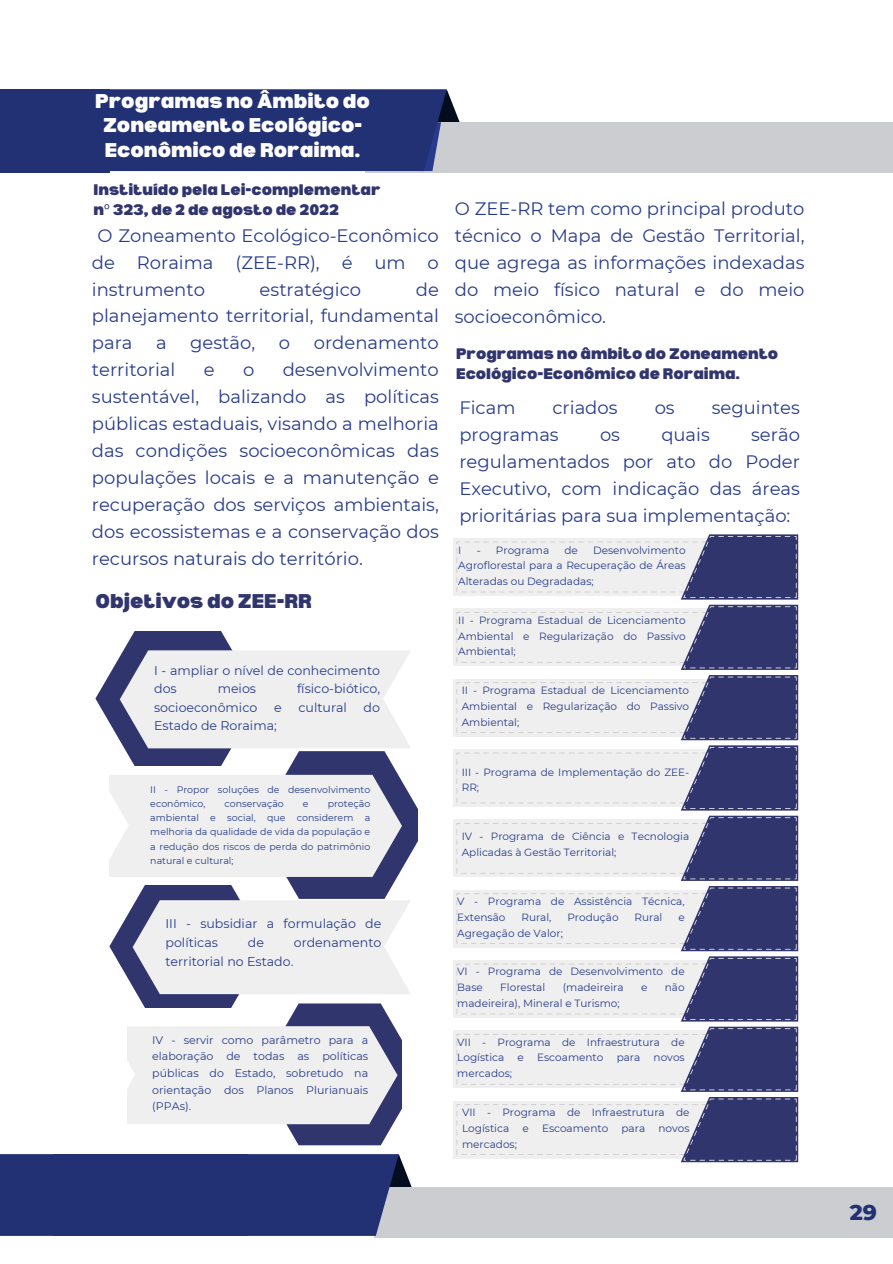
<style>
.page{position:relative;width:893px;height:1264px;background:#fff}
.page>*{position:absolute;margin:0;border:0;box-sizing:border-box;transform-origin:0 0}
.t1{font:800 21.75px "Montserrat";color:#223174}
.t2{font:900 19.5px/24.8px "Bernoru";color:#fff;text-align:center}
.t3{font:900 19.5px "Bernoru";color:#31356e}
.t4{font:18px/27px "Montserrat";color:#273b8a;text-align:justify}
.t5{font:900 15px/20.2px "Bernoru";color:#31356e}
.t6{font:12.6px/18.5px "Montserrat";color:#273b8a}
.t7{font:11.1px/16.5px "Montserrat";color:#273b8a;text-align:justify}
.t8{font:10.5px/15.8px "Montserrat";color:#273b8a}
.t9{font:9.45px/14.2px "Montserrat";color:#273b8a}
.s1{font-family:"Noto Sans";font-weight:400}
</style>
<div class="page">
<div style="left:374px;top:1187px;width:518px;height:50px;background:#cbcdd1"></div>
<div style="left:0;top:1154px;width:411px;height:81px;background:#223174"></div>
<div style="left:365px;top:122px;width:527px;height:50px;background:#cbcdd1"></div>
<svg style="left:109px;top:89px;width:350px;height:82px;background:#283777"></svg>
<div style="left:0;top:89px;width:109px;height:83px;background:#223174"></div>
<svg style="left:95px;top:631px;width:322px;height:514px"></svg>
<svg style="left:456px;top:534px;width:342px;height:346px"></svg>
<svg style="left:456px;top:886px;width:342px;height:276px"></svg>
<p class="t2" style="left:95px;top:88px;width:276px">Programas no Âmbito do<br>Zoneamento Ecológico-<br>Econômico de Roraima.</p>
<p class="t5" style="left:94px;top:179px;width:288px">Instituído pela Lei-complementar n<span class="s1">º</span> 323, de 2 de agosto de 2022</p>
<p class="t4" style="left:92px;top:221px;width:348px;text-indent:6px">O Zoneamento Ecológico-Econômico de Roraima (ZEE-RR), é um o instrumento</p>
<p class="t4" style="left:92px;top:275px;width:348px;text-indent:324px">de planejamento territorial, fundamental para</p>
<p class="t4" style="left:260px;top:275px;width:103px">estratégico</p>
<p class="t4" style="left:156px;top:329px;width:12px">a</p>
<p class="t4" style="left:190px;top:329px;width:66px">gestão,</p>
<p class="t4" style="left:279px;top:329px;width:13px">o</p>
<p class="t4" style="left:314px;top:329px;width:127px">ordenamento</p>
<p class="t4" style="left:92px;top:356px;width:85px">territorial</p>
<p class="t4" style="left:204px;top:356px;width:12px">e</p>
<p class="t4" style="left:243px;top:356px;width:13px">o</p>
<p class="t4" style="left:92px;top:356px;width:348px;text-indent:191px">desenvolvimento sustentável, balizando as políticas públicas estaduais, visando a melhoria das condições socioeconômicas das populações locais e a manutenção e recuperação dos serviços ambientais, dos ecossistemas e a conservação dos recursos naturais do território.</p>
<p class="t3" style="left:95px;top:590px;width:218px">Objetivos do ZEE-RR</p>
<p class="t6" style="left:154px;top:661px;width:227px">I - ampliar o nível de conhecimento dos</p>
<p class="t6" style="left:218px;top:679px;width:40px">meios</p>
<p class="t6" style="left:297px;top:679px;width:84px">físico-biótico,</p>
<p class="t6" style="left:154px;top:697px;width:105px">socioeconômico</p>
<p class="t6" style="left:274px;top:697px;width:9px">e</p>
<p class="t6" style="left:298px;top:697px;width:50px">cultural</p>
<p class="t6" style="left:363px;top:697px;width:18px">do</p>
<p class="t6" style="left:154px;top:716px;width:124px">Estado de Roraima;</p>
<p class="t9" style="left:150px;top:782px;width:221px">II - Propor soluções de desenvolvimento econômico,</p>
<p class="t9" style="left:150px;top:796px;width:221px;text-align:justify;text-indent:177px">proteção ambiental e social, que considerem a melhoria da qualidade de vida da população e a redução dos riscos de perda do patrimônio natural e cultural;</p>
<p class="t9" style="left:224px;top:796px;width:61px">conservação</p>
<p class="t9" style="left:303px;top:796px;width:7px">e</p>
<p class="t6" style="left:165px;top:914px;width:217px;line-height:18.9px">III - subsidiar a formulação de políticas</p>
<p class="t6" style="left:248px;top:933px;width:18px">de</p>
<p class="t6" style="left:294px;top:933px;width:89px">ordenamento</p>
<p class="t6" style="left:165px;top:952px;width:129px">territorial no Estado.</p>
<p class="t7" style="left:152px;top:1031px;width:217px">IV - servir como parâmetro para a elaboração de todas as políticas públicas do Estado, sobretudo na orientação dos Planos Plurianuais (PPAs).</p>
<p class="t4" style="left:455px;top:195px;width:351px">O ZEE-RR tem como principal produto técnico o Mapa de Gestão Territorial, que agrega as informações indexadas do meio físico natural e do meio socioeconômico.</p>
<p class="t5" style="left:456px;top:343px;width:324px">Programas no âmbito do Zoneamento<br>Ecológico-Econômico de Roraima.</p>
<p class="t4" style="left:459px;top:394px;width:58px">Ficam</p>
<p class="t4" style="left:552px;top:394px;width:67px">criados</p>
<p class="t4" style="left:654px;top:394px;width:22px">os</p>
<p class="t4" style="left:711px;top:394px;width:90px">seguintes</p>
<p class="t4" style="left:459px;top:421px;width:101px">programas</p>
<p class="t4" style="left:600px;top:421px;width:22px">os</p>
<p class="t4" style="left:661px;top:421px;width:50px">quais</p>
<p class="t4" style="left:459px;top:421px;width:342px;text-indent:292px">serão regulamentados por ato do Poder Executivo, com indicação das áreas prioritárias para sua implementação:</p>
<p class="t8" style="left:458px;top:542px;width:229px;text-align:justify;text-indent:135px">Desenvolvimento Agroflorestal para a Recuperação de Áreas Alteradas ou Degradadas;</p>
<p class="t8" style="left:458px;top:612px;width:229px;text-align:justify">II - Programa Estadual de Licenciamento Ambiental e Regularização do Passivo Ambiental;</p>
<p class="t8" style="left:461px;top:682px;width:229px;text-align:justify">II - Programa Estadual de Licenciamento Ambiental e Regularização do Passivo Ambiental;</p>
<p class="t8" style="left:458px;top:542px;width:5px">I</p>
<p class="t8" style="left:476px;top:542px;width:74px">- Programa</p>
<p class="t8" style="left:564px;top:542px;width:15px">de</p>
<p class="t8" style="left:461px;top:764px;width:229px">III - Programa de Implementação do ZEE-<br>RR;</p>
<p class="t8" style="left:461px;top:828px;width:229px">IV - Programa de Ciência e Tecnologia<br>Aplicadas à Gestão Territorial;</p>
<p class="t8" style="left:457px;top:893px;width:229px">V - Programa de Assistência Técnica,<br>Extensão</p>
<p class="t8" style="left:521px;top:909px;width:32px">Rural,</p>
<p class="t8" style="left:567px;top:909px;width:53px">Produção</p>
<p class="t8" style="left:634px;top:909px;width:29px">Rural</p>
<p class="t8" style="left:678px;top:909px;width:8px">e</p>
<p class="t8" style="left:457px;top:924px;width:107px">Agregação de Valor;</p>
<p class="t8" style="left:457px;top:963px;width:229px">VI - Programa de Desenvolvimento de<br>Base</p>
<p class="t8" style="left:500px;top:979px;width:46px">Florestal</p>
<p class="t8" style="left:562px;top:979px;width:62px">(madeireira</p>
<p class="t8" style="left:641px;top:979px;width:8px">e</p>
<p class="t8" style="left:664px;top:979px;width:21px">não</p>
<p class="t8" style="left:457px;top:995px;width:164px">madeireira), Mineral e Turismo;</p>
<p class="t8" style="left:457px;top:1034px;width:229px">VII - Programa de Infraestrutura de<br>Logística</p>
<p class="t8" style="left:517px;top:1049px;width:8px">e</p>
<p class="t8" style="left:537px;top:1049px;width:68px">Escoamento</p>
<p class="t8" style="left:616px;top:1049px;width:25px">para</p>
<p class="t8" style="left:653px;top:1049px;width:33px">novos</p>
<p class="t8" style="left:457px;top:1065px;width:56px">mercados;</p>
<p class="t8" style="left:462px;top:1104px;width:229px">VII - Programa de Infraestrutura de<br>Logística</p>
<p class="t8" style="left:522px;top:1120px;width:8px">e</p>
<p class="t8" style="left:542px;top:1120px;width:68px">Escoamento</p>
<p class="t8" style="left:621px;top:1120px;width:25px">para</p>
<p class="t8" style="left:658px;top:1120px;width:33px">novos</p>
<p class="t8" style="left:462px;top:1135px;width:56px">mercados;</p>
<p class="t1" style="left:849px;top:1198px;width:29px">29</p>
</div>
